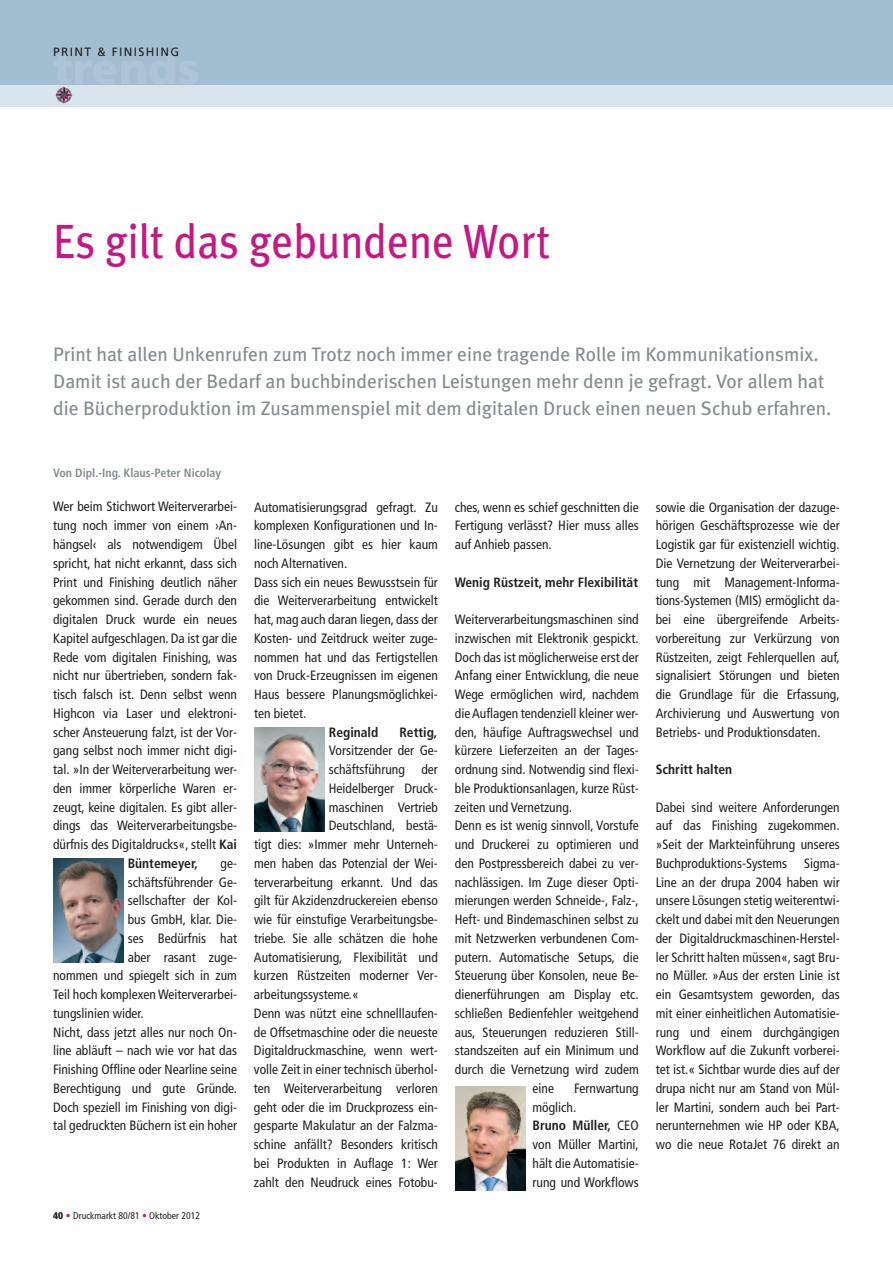
<style>
.page{position:relative;width:893px;height:1263px;background:#fff}
.page>*{position:absolute;margin:0;border:0;box-sizing:border-box;transform-origin:0 0}
.t1{font:48px "Meta Plus";color:#c61882;scale:.9 1}
.t2{font:19.5px/27px "Meta Plus";color:#838c8e}
.t3{font:condensed 13.5px/18.8px "Frutiger";color:#231f20;text-align:justify}
.t4{font:700 condensed 13.5px "Frutiger";color:#231f20}
.t5{font:700 condensed 12px "Frutiger";color:#838c8e}
.t6{font:12px "Frutiger";letter-spacing:.11em;color:#231f20}
.t7{font:condensed 9.75px "Frutiger";color:#231f20}
.s1{font-weight:700}
.s2{font-weight:900}
.s3{font-weight:700;color:#c61882}
.s4{color:#c61882}
</style>
<div class="page">
<img style="left:254px;top:727px;width:70px;height:104px">
<img style="left:455px;top:1086px;width:70px;height:105px">
<img style="left:53px;top:858px;width:70px;height:104px">
<div style="left:0;top:0;width:893px;height:85px;background:#a4bed1"></div>
<div style="left:0;top:85px;width:893px;height:21px;background:#d9e5ed"></div>
<svg style="left:64px;top:88px;width:9px;height:12px"></svg>
<p class="t6" style="left:53px;top:47px;width:128px">PRINT &amp; FINISHING</p>
<h1 class="t1" style="left:53px;top:213px;width:554px">Es gilt das gebundene Wort</h1>
<p class="t2" style="left:53px;top:341px;width:780px">Print hat allen Unkenrufen zum Trotz noch immer eine tragende Rolle im Kommunikationsmix.<br>Damit ist auch der Bedarf an buchbinderischen Leistungen mehr denn je gefragt. Vor allem hat die Bücherproduktion im Zusammenspiel mit dem digitalen Druck einen neuen Schub erfahren.</p>
<p class="t5" style="left:53px;top:468px;width:169px">Von Dipl.-Ing. Klaus-Peter Nicolay</p>
<p class="t3" style="left:53px;top:498px;width:185px">Wer beim Stichwort Weiterverarbei-</p>
<p class="t3" style="left:53px;top:517px;width:185px">tung noch immer von einem ›An-</p>
<p class="t3" style="left:53px;top:536px;width:185px">hängsel‹ als notwendigem Übel</p>
<p class="t3" style="left:53px;top:555px;width:185px">spricht, hat nicht erkannt, dass sich</p>
<p class="t3" style="left:53px;top:573px;width:185px">Print und Finishing deutlich näher</p>
<p class="t3" style="left:53px;top:592px;width:185px">gekommen sind. Gerade durch den</p>
<p class="t3" style="left:53px;top:611px;width:185px">digitalen Druck wurde ein neues</p>
<p class="t3" style="left:53px;top:630px;width:185px">Kapitel aufgeschlagen. Da ist gar die</p>
<p class="t3" style="left:53px;top:648px;width:185px">Rede vom digitalen Finishing, was</p>
<p class="t3" style="left:53px;top:667px;width:185px">nicht nur übertrieben, sondern fak-</p>
<p class="t3" style="left:53px;top:686px;width:185px">tisch falsch ist. Denn selbst wenn</p>
<p class="t3" style="left:53px;top:705px;width:185px">Highcon via Laser und elektroni-</p>
<p class="t3" style="left:53px;top:723px;width:185px">scher Ansteuerung falzt, ist der Vor-</p>
<p class="t3" style="left:53px;top:742px;width:185px">gang selbst noch immer nicht digi-</p>
<p class="t3" style="left:53px;top:761px;width:185px">tal. »In der Weiterverarbeitung wer-</p>
<p class="t3" style="left:53px;top:780px;width:185px">den immer körperliche Waren er-</p>
<p class="t3" style="left:53px;top:798px;width:185px">zeugt, keine digitalen. Es gibt aller-</p>
<p class="t3" style="left:53px;top:817px;width:185px">dings das Weiterverarbeitungsbe-</p>
<p class="t3" style="left:53px;top:836px;width:185px">dürfnis des Digitaldrucks«, stellt <span class="s1">Kai</span></p>
<p class="t4" style="left:128px;top:858px;width:72px">Büntemeyer,</p>
<p class="t3" style="left:221px;top:855px;width:18px">ge-</p>
<p class="t3" style="left:128px;top:873px;width:111px">schäftsführender Ge-</p>
<p class="t3" style="left:128px;top:892px;width:111px">sellschafter der Kol-</p>
<p class="t3" style="left:128px;top:911px;width:111px">bus GmbH, klar. Die-</p>
<p class="t3" style="left:128px;top:930px;width:111px">ses Bedürfnis hat</p>
<p class="t3" style="left:128px;top:948px;width:111px">aber rasant zuge-</p>
<p class="t3" style="left:53px;top:967px;width:185px">nommen und spiegelt sich in zum</p>
<p class="t3" style="left:53px;top:986px;width:185px">Teil hoch komplexenWeiterverarbei-</p>
<p class="t3" style="left:53px;top:1005px;width:92px">tungslinien wider.</p>
<p class="t3" style="left:53px;top:1023px;width:185px">Nicht, dass jetzt alles nur noch On-</p>
<p class="t3" style="left:53px;top:1042px;width:185px">line abläuft – nach wie vor hat das</p>
<p class="t3" style="left:53px;top:1061px;width:185px">Finishing Offline oder Nearline seine</p>
<p class="t3" style="left:53px;top:1080px;width:185px">Berechtigung und gute Gründe.</p>
<p class="t3" style="left:53px;top:1098px;width:185px">Doch speziell im Finishing von digi-</p>
<p class="t3" style="left:53px;top:1117px;width:185px">tal gedruckten Büchern ist ein hoher</p>
<p class="t7" style="left:53px;top:1212px;width:149px"><span class="s2">40</span> <span class="s3">•</span> Druckmarkt 80/81 <span class="s4">•</span> Oktober 2012</p>
<p class="t3" style="left:254px;top:498px;width:185px;text-align:left">Automatisierungsgrad gefragt. Zu komplexen Konfigurationen und In&shy;line-Lösungen gibt es hier kaum noch Alternativen.<br>Dass sich ein neues Bewusstsein für die Weiterverarbeitung entwickelt hat, mag auch daran liegen, dass der<br>Kosten- und Zeitdruck weiter zuge&shy;nommen hat und das Fertigstellen von Druck-Erzeugnissen im eigenen<br>Haus bessere Planungsmöglichkei&shy;ten bietet.</p>
<p class="t4" style="left:329px;top:726px;width:51px">Reginald</p>
<p class="t4" style="left:399px;top:726px;width:39px">Rettig,</p>
<p class="t3" style="left:329px;top:742px;width:111px">Vorsitzender der Ge-</p>
<p class="t3" style="left:329px;top:761px;width:111px">schäftsführung der</p>
<p class="t3" style="left:329px;top:780px;width:111px">Heidelberger Druck-</p>
<p class="t3" style="left:329px;top:798px;width:111px">maschinen Vertrieb</p>
<p class="t3" style="left:329px;top:817px;width:111px">Deutschland, bestä-</p>
<p class="t3" style="left:254px;top:836px;width:185px">tigt dies: »Immer mehr Unterneh-</p>
<p class="t3" style="left:254px;top:855px;width:185px">men haben das Potenzial der Wei-</p>
<p class="t3" style="left:254px;top:873px;width:185px">terverarbeitung erkannt. Und das</p>
<p class="t3" style="left:254px;top:892px;width:185px">gilt für Akzidenzdruckereien ebenso</p>
<p class="t3" style="left:254px;top:911px;width:185px">wie für einstufige Verarbeitungsbe-</p>
<p class="t3" style="left:254px;top:930px;width:185px">triebe. Sie alle schätzen die hohe</p>
<p class="t3" style="left:254px;top:948px;width:185px">Automatisierung, Flexibilität und</p>
<p class="t3" style="left:254px;top:967px;width:185px">kurzen Rüstzeiten moderner Ver-</p>
<p class="t3" style="left:254px;top:986px;width:106px">arbeitungssysteme.«</p>
<p class="t3" style="left:254px;top:1005px;width:185px">Denn was nützt eine schnelllaufen-</p>
<p class="t3" style="left:254px;top:1023px;width:185px">de Offsetmaschine oder die neueste</p>
<p class="t3" style="left:254px;top:1042px;width:185px">Digitaldruckmaschine, wenn wert-</p>
<p class="t3" style="left:254px;top:1061px;width:185px">volle Zeit in einer technisch überhol-</p>
<p class="t3" style="left:254px;top:1080px;width:185px">ten Weiterverarbeitung verloren</p>
<p class="t3" style="left:254px;top:1098px;width:185px">geht oder die im Druckprozess ein-</p>
<p class="t3" style="left:254px;top:1117px;width:185px">gesparte Makulatur an der Falzma-</p>
<p class="t3" style="left:254px;top:1136px;width:185px">schine anfällt? Besonders kritisch</p>
<p class="t3" style="left:254px;top:1155px;width:185px">bei Produkten in Auflage 1: Wer</p>
<p class="t3" style="left:254px;top:1173px;width:185px">zahlt den Neudruck eines Fotobu-</p>
<p class="t3" style="left:455px;top:498px;width:185px">ches, wenn es schief geschnitten die Fertigung verlässt? Hier muss alles auf Anhieb passen.</p>
<p class="t4" style="left:455px;top:576px;width:185px">Wenig Rüstzeit, mehr Flexibilität</p>
<p class="t3" style="left:455px;top:611px;width:185px">Weiterverarbeitungsmaschinen sind</p>
<p class="t3" style="left:455px;top:630px;width:185px">inzwischen mit Elektronik gespickt.</p>
<p class="t3" style="left:455px;top:648px;width:185px">Doch das ist möglicherweise erst der</p>
<p class="t3" style="left:455px;top:667px;width:185px">Anfang einer Entwicklung, die neue</p>
<p class="t3" style="left:455px;top:686px;width:185px">Wege ermöglichen wird, nachdem</p>
<p class="t3" style="left:455px;top:705px;width:185px">dieAuflagen tendenziell kleiner wer-</p>
<p class="t3" style="left:455px;top:723px;width:185px">den, häufige Auftragswechsel und</p>
<p class="t3" style="left:455px;top:742px;width:185px">kürzere Lieferzeiten an der Tages-</p>
<p class="t3" style="left:455px;top:761px;width:185px">ordnung sind. Notwendig sind flexi-</p>
<p class="t3" style="left:455px;top:780px;width:185px">ble Produktionsanlagen, kurze Rüst-</p>
<p class="t3" style="left:455px;top:798px;width:119px">zeiten und Vernetzung.</p>
<p class="t3" style="left:455px;top:817px;width:185px">Denn es ist wenig sinnvoll, Vorstufe</p>
<p class="t3" style="left:455px;top:836px;width:185px">und Druckerei zu optimieren und</p>
<p class="t3" style="left:455px;top:855px;width:185px">den Postpressbereich dabei zu ver-</p>
<p class="t3" style="left:455px;top:873px;width:185px">nachlässigen. Im Zuge dieser Opti-</p>
<p class="t3" style="left:455px;top:892px;width:185px">mierungen werden Schneide-, Falz-,</p>
<p class="t3" style="left:455px;top:911px;width:185px">Heft- und Bindemaschinen selbst zu</p>
<p class="t3" style="left:455px;top:930px;width:185px">mit Netzwerken verbundenen Com-</p>
<p class="t3" style="left:455px;top:948px;width:185px">putern. Automatische Setups, die</p>
<p class="t3" style="left:455px;top:967px;width:185px">Steuerung über Konsolen, neue Be-</p>
<p class="t3" style="left:455px;top:986px;width:185px">dienerführungen am Display etc.</p>
<p class="t3" style="left:455px;top:1005px;width:185px">schließen Bedienfehler weitgehend</p>
<p class="t3" style="left:455px;top:1023px;width:185px">aus, Steuerungen reduzieren Still-</p>
<p class="t3" style="left:455px;top:1042px;width:185px">standszeiten auf ein Minimum und</p>
<p class="t3" style="left:455px;top:1061px;width:185px">durch die Vernetzung wird zudem</p>
<p class="t3" style="left:532px;top:1080px;width:23px">eine</p>
<p class="t3" style="left:532px;top:1080px;width:108px;text-align:left;text-indent:42px">Fernwartung möglich.<br><span class="s1">Bruno Müller,</span> CEO von Müller Martini, hält die Automatisie&shy;rung und Workflows</p>
<p class="t3" style="left:656px;top:498px;width:185px">sowie die Organisation der dazuge&shy;hörigen Geschäftsprozesse wie der Logistik gar für existenziell wichtig.<br>Die Vernetzung der Weiterverarbei&shy;tung mit Management-Informa&shy;tions-Systemen (MIS) ermöglicht da&shy;bei eine übergreifende Arbeits&shy;vorbereitung zur Verkürzung von Rüstzeiten, zeigt Fehlerquellen auf, signalisiert Störungen und bieten die Grundlage für die Erfassung, Archivierung und Auswertung von Betriebs- und Produktionsdaten.</p>
<p class="t4" style="left:656px;top:764px;width:78px">Schritt halten</p>
<p class="t3" style="left:656px;top:798px;width:185px">Dabei sind weitere Anforderungen auf das Finishing zugekommen. »Seit der Markteinführung unseres Buchproduktions-Systems</p>
<p class="t3" style="left:656px;top:855px;width:185px;text-indent:148px">Sigma-Line an der drupa 2004 haben wir unsere Lösungen stetig weiterentwi&shy;ckelt und dabei mit den Neuerungen der Digitaldruckmaschinen-Herstel&shy;ler Schritt halten müssen«, sagt Bru&shy;no Müller. »Aus der ersten Linie ist ein Gesamtsystem geworden, das mit einer einheitlichen Automatisie&shy;rung und einem durchgängigen Workflow auf die Zukunft vorberei&shy;tet ist.« Sichtbar wurde dies auf der drupa nicht nur am Stand von Mül&shy;ler Martini, sondern auch bei Part&shy;nerunternehmen wie HP oder KBA, wo die neue RotaJet 76 direkt an</p>
</div>
